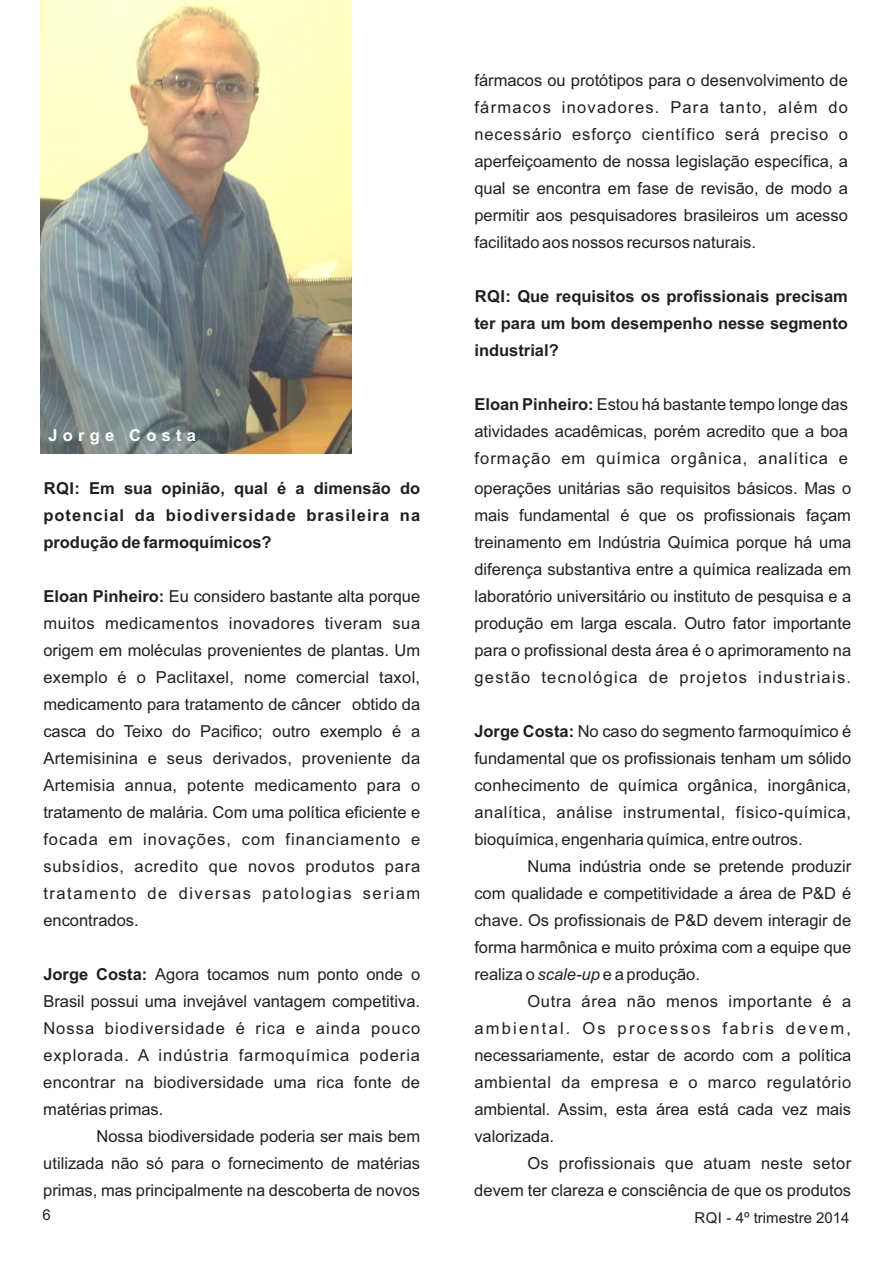
<style>
.page{position:relative;width:893px;height:1263px;background:#fff}
.page>*{position:absolute;margin:0;border:0;box-sizing:border-box;transform-origin:0 0}
.t1{font:16.5px/27px "Arial";color:#231f20;text-align:justify}
.t2{font:700 16.5px/27px "Arial";color:#231f20;text-align:justify}
.t3{font:700 16.5px "Arial";letter-spacing:.315em;color:#fff}
.t4{font:15px "Arial";color:#231f20}
.s1{font-weight:700}
.s2{font-style:italic}
</style>
<div class="page">
<img style="left:40px;top:0;width:312px;height:453px">
<p class="t1" style="left:474px;top:68px;width:375px">fármacos ou protótipos para o desenvolvimento de fármacos inovadores. Para tanto, além do necessário esforço científico será preciso o aperfeiçoamento de nossa legislação específica, a qual se encontra em fase de revisão, de modo a permitir aos pesquisadores brasileiros um acesso facilitado aos nossos recursos naturais.</p>
<p class="t3" style="left:49px;top:429px;width:149px">Jorge Costa</p>
<p class="t2" style="left:43px;top:476px;width:378px">RQI: Em sua opinião, qual é a dimensão do potencial da biodiversidade brasileira na produção de farmoquímicos?</p>
<p class="t1" style="left:43px;top:584px;width:378px"><span class="s1">Eloan Pinheiro:</span> Eu considero bastante alta porque muitos medicamentos inovadores tiveram sua origem em moléculas provenientes de plantas. Um exemplo é o Paclitaxel, nome comercial taxol, medicamento para tratamento de câncer obtido da casca do Teixo do Pacifico; outro exemplo é a Artemisinina e seus derivados, proveniente da Artemisia annua, potente medicamento para o tratamento de malária. Com uma política eficiente e focada em inovações, com financiamento e subsídios, acredito que novos produtos para tratamento de diversas patologias seriam encontrados.</p>
<p class="t1" style="left:43px;top:962px;width:378px"><span class="s1">Jorge Costa:</span> Agora tocamos num ponto onde o Brasil possui uma invejável vantagem competitiva.<br>Nossa biodiversidade é rica e ainda pouco explorada. A indústria farmoquímica poderia encontrar na biodiversidade uma rica fonte de matérias primas.</p>
<p class="t1" style="left:43px;top:1124px;width:378px;text-indent:53px">Nossa biodiversidade poderia ser mais bem utilizada não só para o fornecimento de matérias primas, mas principalmente na descoberta de novos</p>
<p class="t2" style="left:474px;top:284px;width:375px">RQI: Que requisitos os profissionais precisam ter para um bom desempenho nesse segmento industrial?</p>
<p class="t1" style="left:474px;top:392px;width:375px"><span class="s1">Eloan Pinheiro:</span> Estou há bastante tempo longe das atividades acadêmicas, porém acredito que a boa formação em química orgânica, analítica e</p>
<p class="t1" style="left:474px;top:476px;width:378px">operações unitárias são requisitos básicos. Mas o mais fundamental é que os profissionais façam treinamento em Indústria Química porque há uma diferença substantiva entre a química realizada em laboratório universitário ou instituto de pesquisa e a produção em larga escala. Outro fator importante para o profissional desta área é o aprimoramento na gestão tecnológica de projetos industriais.</p>
<p class="t1" style="left:474px;top:719px;width:378px"><span class="s1">Jorge Costa:</span> No caso do segmento farmoquímico é fundamental que os profissionais tenham um sólido conhecimento de química orgânica, inorgânica, analítica, análise instrumental, físico-química, bioquímica, engenharia química, entre outros.</p>
<p class="t1" style="left:474px;top:854px;width:378px;text-indent:53px">Numa indústria onde se pretende produzir com qualidade e competitividade a área de P&amp;D é chave. Os profissionais de P&amp;D devem interagir de forma harmônica e muito próxima com a equipe que realiza o <span class="s2">scale-up</span> e a produção.</p>
<p class="t1" style="left:474px;top:989px;width:378px;text-indent:53px">Outra área não menos importante é a ambiental. Os processos fabris devem, necessariamente, estar de acordo com a política ambiental da empresa e o marco regulatório ambiental. Assim, esta área está cada vez mais valorizada.</p>
<p class="t1" style="left:474px;top:1151px;width:378px;text-align:right">Os profissionais que atuam neste setor devem ter clareza e consciência de que os produtos</p>
<p class="t4" style="left:42px;top:1209px;width:10px">6</p>
<p class="t4" style="left:694px;top:1212px;width:157px">RQI - 4º trimestre 2014</p>
</div>
